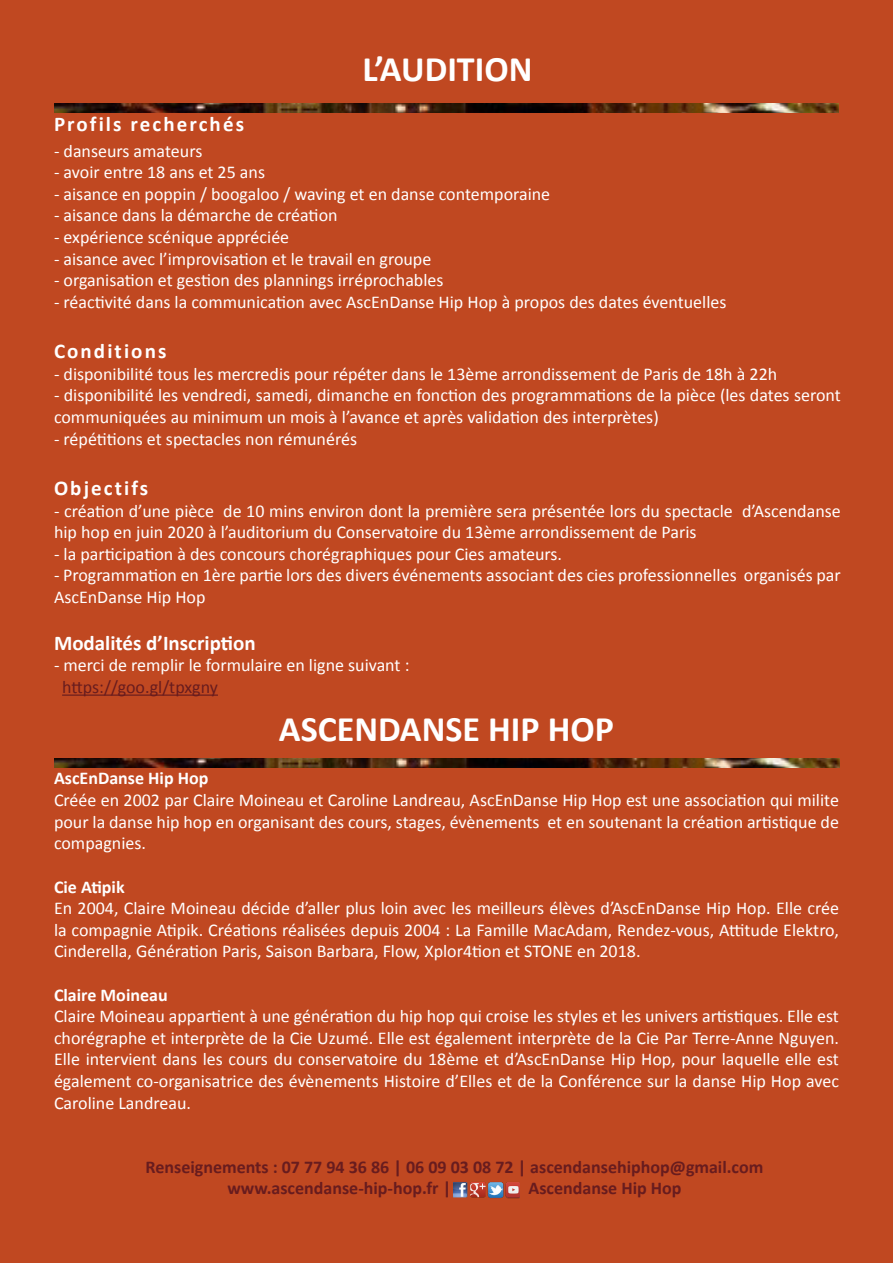
<style>
.page{position:relative;width:893px;height:1263px;background:#c04821}
.page>*{position:absolute;margin:0;border:0;box-sizing:border-box;transform-origin:0 0}
.t1{font:700 36px "Calibri";color:#fff}
.t2{font:700 21px "Calibri";letter-spacing:.1em;color:#fff}
.t3{font:700 21px "Calibri";color:#fff}
.t4{font:18px/21.6px "Calibri";color:#fff;text-align:justify}
.t5{font:700 18px "Calibri";color:#681c1e}
.t6{font:700 18px "Calibri";color:#fff}
.t7{font:18px "Calibri";color:#681c1e}
</style>
<div class="page">
<hr style="left:62px;top:694px;width:156px;height:2px;background:#681c1e">
<img style="left:55px;top:758px;width:785px;height:9px">
<img style="left:54px;top:104px;width:785px;height:9px">
<img style="left:453px;top:1182px;width:67px;height:17px">
<p class="t1" style="left:362px;top:46px;width:172px">L’AUDITION</p>
<p class="t2" style="left:54px;top:111px;width:192px">Profils recherchés</p>
<p class="t4" style="left:54px;top:140px;width:150px">- danseurs amateurs</p>
<p class="t4" style="left:54px;top:161px;width:213px">- avoir entre 18 ans et 25 ans</p>
<p class="t4" style="left:54px;top:183px;width:498px">- aisance en poppin / boogaloo / waving et en danse contemporaine</p>
<p class="t4" style="left:54px;top:205px;width:285px">- aisance dans la démarche de création</p>
<p class="t4" style="left:54px;top:226px;width:237px">- expérience scénique appréciée</p>
<p class="t4" style="left:54px;top:248px;width:379px">- aisance avec l’improvisation et le travail en groupe</p>
<p class="t4" style="left:54px;top:269px;width:391px">- organisation et gestion des plannings irréprochables</p>
<p class="t4" style="left:54px;top:291px;width:674px">- réactivité dans la communication avec AscEnDanse Hip Hop à propos des dates éventuelles</p>
<p class="t2" style="left:54px;top:338px;width:114px">Conditions</p>
<p class="t4" style="left:54px;top:363px;width:725px">- disponibilité tous les mercredis pour répéter dans le 13ème arrondissement de Paris de 18h à 22h</p>
<p class="t4" style="left:54px;top:385px;width:788px">- disponibilité les vendredi, samedi, dimanche en fonction des programmations de la pièce (les dates seront communiquées au minimum un mois à l’avance et après validation des interprètes)</p>
<p class="t4" style="left:54px;top:428px;width:305px">- répétitions et spectacles non rémunérés</p>
<p class="t2" style="left:54px;top:475px;width:96px">Objectifs</p>
<p class="t4" style="left:54px;top:500px;width:788px">- création d’une pièce de 10 mins environ dont la première sera présentée lors du spectacle d’Ascendanse hip hop en juin 2020 à l’auditorium du Conservatoire du 13ème arrondissement de Paris</p>
<p class="t4" style="left:54px;top:543px;width:509px">- la participation à des concours chorégraphiques pour Cies amateurs.</p>
<p class="t4" style="left:54px;top:565px;width:788px">- Programmation en 1ère partie lors des divers événements associant des cies professionnelles organisés par<br>AscEnDanse Hip Hop</p>
<p class="t3" style="left:54px;top:629px;width:203px">Modalités d’Inscription</p>
<p class="t4" style="left:54px;top:655px;width:357px">- merci de remplir le formulaire en ligne suivant :</p>
<p class="t7" style="left:62px;top:676px;width:157px">https://goo.gl/tpxgny</p>
<p class="t1" style="left:279px;top:706px;width:337px">ASCENDANSE HIP HOP</p>
<p class="t6" style="left:54px;top:767px;width:156px">AscEnDanse Hip Hop</p>
<p class="t4" style="left:54px;top:789px;width:786px">Créée en 2002 par Claire Moineau et Caroline Landreau, AscEnDanse Hip Hop est une association qui milite pour la danse hip hop en organisant des cours, stages, évènements et en soutenant la création artistique de compagnies.</p>
<p class="t6" style="left:54px;top:875px;width:72px">Cie Atipik</p>
<p class="t4" style="left:54px;top:897px;width:786px">En 2004, Claire Moineau décide d’aller plus loin avec les meilleurs élèves d’AscEnDanse Hip Hop. Elle crée la compagnie Atipik. Créations réalisées depuis 2004 : La Famille MacAdam, Rendez-vous, Attitude Elektro, Cinderella, Génération Paris, Saison Barbara, Flow, Xplor4tion et STONE en 2018.</p>
<p class="t6" style="left:54px;top:983px;width:115px">Claire Moineau</p>
<p class="t4" style="left:54px;top:1005px;width:786px">Claire Moineau appartient à une génération du hip hop qui croise les styles et les univers artistiques. Elle est chorégraphe et interprète de la Cie Uzumé. Elle est également interprète de la Cie Par Terre-Anne Nguyen.<br>Elle intervient dans les cours du conservatoire du 18ème et d’AscEnDanse Hip Hop, pour laquelle elle est également co-organisatrice des évènements Histoire d’Elles et de la Conférence sur la danse Hip Hop avec Caroline Landreau.</p>
<p class="t5" style="left:146px;top:1155px;width:619px">Renseignements : 07 77 94 36 86 | 06 09 03 08 72 | ascendansehiphop@gmail.com</p>
<p class="t5" style="left:227px;top:1177px;width:225px">www.ascendanse-hip-hop.fr |</p>
<p class="t5" style="left:528px;top:1177px;width:155px">Ascendanse Hip Hop</p>
</div>
